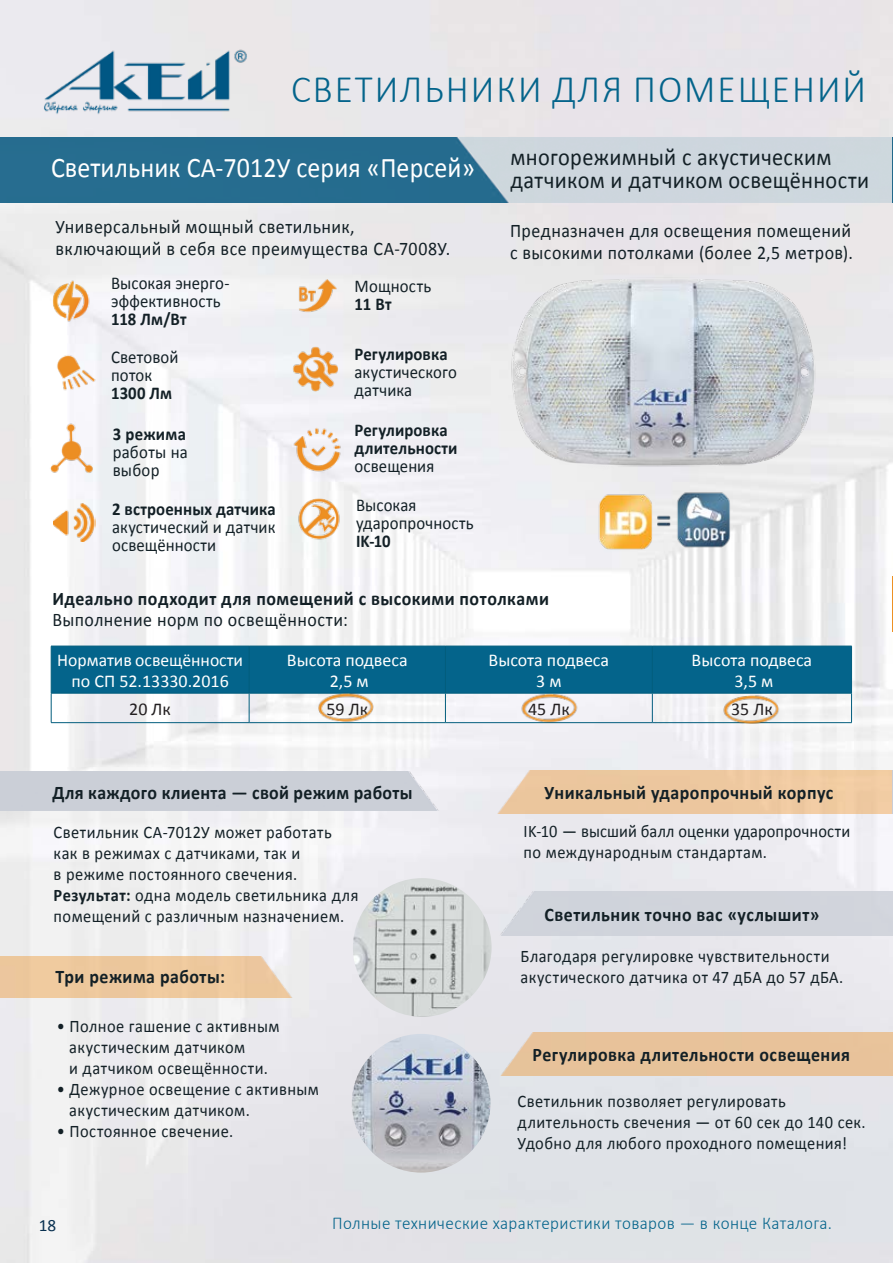
<style>
.page{position:relative;width:893px;height:1263px;background:#fff}
.page>*{position:absolute;margin:0;border:0;box-sizing:border-box;transform-origin:0 0}
.t1{font:300 39px "Calibri";letter-spacing:.055em;color:#04648b;scale:.95 1}
.t2{font:28.5px "Calibri";letter-spacing:.005em;color:#fff;scale:.91 1}
.t3{font:24px "Calibri";letter-spacing:.015em;color:#132026;scale:.93 1}
.t4{font:700 19.2px "Calibri";letter-spacing:.025em;color:#132026;scale:.93 1}
.t5{font:19.2px/21.3px "Calibri";letter-spacing:.025em;color:#132026;scale:.93 1}
.t6{font:18px/18px "Calibri";letter-spacing:.005em;color:#132026;scale:.93 1}
.t7{font:18px/21.6px "Calibri";color:#fff;text-align:center}
.t8{font:700 18px/18px "Calibri";letter-spacing:.005em;color:#132026;scale:.93 1}
.t9{font:300 18px "Calibri";letter-spacing:.025em;color:#04648b;scale:.95 1}
.t10{font:18px "Calibri";color:#231f20}
.t11{font:17.7px/21px "Calibri";letter-spacing:.025em;color:#132026;scale:.93 1}
.t12{font:17.25px "Calibri";color:#083050}
.s1{font-weight:700}
</style>
<div class="page">
<img style="left:0;top:0;width:893px;height:1263px">
<img style="left:32px;top:42px;width:233px;height:80px">
<img style="left:0;top:137px;width:893px;height:66px">
<img style="left:588px;top:484px;width:160px;height:65px">
<img style="left:290px;top:277px;width:48px;height:42px">
<img style="left:284px;top:489px;width:61px;height:57px">
<img style="left:40px;top:271px;width:58px;height:57px">
<img style="left:47px;top:349px;width:56px;height:46px">
<img style="left:490px;top:268px;width:350px;height:207px">
<img style="left:42px;top:416px;width:59px;height:60px">
<img style="left:54px;top:503px;width:41px;height:38px">
<img style="left:290px;top:344px;width:58px;height:50px">
<img style="left:290px;top:420px;width:58px;height:58px">
<svg style="left:51px;top:646px;width:801px;height:76px"></svg>
<hr style="left:51px;top:722px;width:198px;height:1px;background:#025d7d">
<hr style="left:249px;top:722px;width:196px;height:1px;background:#025d7d">
<hr style="left:445px;top:722px;width:207px;height:1px;background:#025d7d">
<hr style="left:652px;top:722px;width:200px;height:1px;background:#025d7d">
<img style="left:315px;top:691px;width:63px;height:31px">
<img style="left:519px;top:692px;width:62px;height:31px">
<img style="left:720px;top:693px;width:63px;height:31px">
<div style="left:0;top:772px;width:456px;height:38px;background:#cbcfd7"></div>
<img style="left:484px;top:892px;width:409px;height:43px">
<img style="left:353px;top:878px;width:139px;height:139px;border-radius:69px">
<img style="left:456px;top:770px;width:437px;height:43px">
<img style="left:0;top:956px;width:335px;height:42px">
<img style="left:459px;top:1032px;width:434px;height:43px">
<img style="left:352px;top:1034px;width:138px;height:138px;border-radius:69px">
<img style="left:892px;top:577px;width:1px;height:54px">
<h1 class="t1" style="left:291px;top:65px;width:607px">СВЕТИЛЬНИКИ ДЛЯ ПОМЕЩЕНИЙ</h1>
<h2 class="t2" style="left:51px;top:148px;width:859px">Светильник СА-7012У серия «Персей» <sup>многорежимный</sup> <sup>с</sup> <sup>акустическим</sup></h2>
<h3 class="t3" style="left:510px;top:163px;width:387px">датчиком и датчиком освещённости</h3>
<p class="t5" style="left:56px;top:216px;width:426px">Универсальный мощный светильник, включающий в себя все преимущества СА-7008У.</p>
<p class="t6" style="left:355px;top:277px;width:84px">Мощность</p>
<p class="t8" style="left:355px;top:295px;width:41px">11 Вт</p>
<p class="t6" style="left:111px;top:274px;width:129px">Высокая энерго&shy;эффективность</p>
<p class="t8" style="left:111px;top:310px;width:83px">118 Лм/Вт</p>
<p class="t6" style="left:111px;top:347px;width:74px">Световой поток</p>
<p class="t8" style="left:111px;top:383px;width:67px">1300 Лм</p>
<p class="t8" style="left:113px;top:424px;width:80px">3 режима</p>
<p class="t6" style="left:113px;top:442px;width:82px">работы на выбор</p>
<p class="t8" style="left:112px;top:499px;width:177px">2 встроенных датчика</p>
<p class="t6" style="left:112px;top:517px;width:177px">акустический и датчик освещённости</p>
<p class="t8" style="left:355px;top:344px;width:102px">Регулировка</p>
<p class="t6" style="left:355px;top:363px;width:111px">акустического датчика</p>
<p class="t8" style="left:355px;top:421px;width:112px">Регулировка длительности</p>
<p class="t6" style="left:355px;top:457px;width:87px">освещения</p>
<p class="t6" style="left:356px;top:495px;width:128px">Высокая ударопрочность</p>
<p class="t8" style="left:356px;top:531px;width:39px">IK-10</p>
<p class="t5" style="left:510px;top:220px;width:370px">Предназначен для освещения помещений с высокими потолками (более 2,5 метров).</p>
<p class="t4" style="left:52px;top:585px;width:536px">Идеально подходит для помещений с высокими потолками</p>
<p class="t5" style="left:52px;top:609px;width:319px">Выполнение норм по освещённости:</p>
<p class="t7" style="left:57px;top:648px;width:187px">Норматив освещённости по СП 52.13330.2016</p>
<p class="t7" style="left:287px;top:648px;width:122px">Высота подвеса<br>2,5 м</p>
<p class="t7" style="left:489px;top:648px;width:122px">Высота подвеса<br>3 м</p>
<p class="t7" style="left:692px;top:648px;width:122px">Высота подвеса<br>3,5 м</p>
<p class="t10" style="left:129px;top:696px;width:43px">20 Лк</p>
<p class="t10" style="left:326px;top:696px;width:43px">59 Лк</p>
<p class="t10" style="left:528px;top:696px;width:43px">45 Лк</p>
<p class="t10" style="left:731px;top:696px;width:43px">35 Лк</p>
<p class="t4" style="left:52px;top:779px;width:389px">Для каждого клиента — свой режим работы</p>
<p class="t11" style="left:54px;top:821px;width:329px">Светильник СА-7012У может работать как в режимах с датчиками, так и<br>в режиме постоянного свечения.<br><span class="s1">Результат:</span> одна модель светильника для помещений с различным назначением.</p>
<p class="t4" style="left:56px;top:963px;width:184px">Три режима работы:</p>
<p class="t11" style="left:69px;top:1015px;width:228px;text-indent:-12px">• Полное гашение с активным акустическим датчиком<br>и датчиком освещённости.</p>
<p class="t11" style="left:69px;top:1078px;width:270px;text-indent:-12px">• Дежурное освещение с активным акустическим датчиком.</p>
<p class="t11" style="left:57px;top:1120px;width:191px">• Постоянное свечение.</p>
<p class="t4" style="left:545px;top:779px;width:312px">Уникальный ударопрочный корпус</p>
<p class="t11" style="left:524px;top:821px;width:353px">IK-10 — высший балл оценки ударопрочности по международным стандартам.</p>
<p class="t4" style="left:545px;top:901px;width:297px">Светильник точно вас «услышит»</p>
<p class="t11" style="left:521px;top:945px;width:349px">Благодаря регулировке чувствительности акустического датчика от 47 дБА до 57 дБА.</p>
<p class="t4" style="left:533px;top:1041px;width:343px">Регулировка длительности освещения</p>
<p class="t11" style="left:518px;top:1090px;width:376px">Светильник позволяет регулировать длительность свечения — от 60 сек до 140 сек.<br>Удобно для любого проходного помещения!</p>
<p class="t12" style="left:39px;top:1213px;width:19px">18</p>
<p class="t9" style="left:332px;top:1212px;width:528px">Полные технические характеристики товаров — в конце Каталога.</p>
</div>
